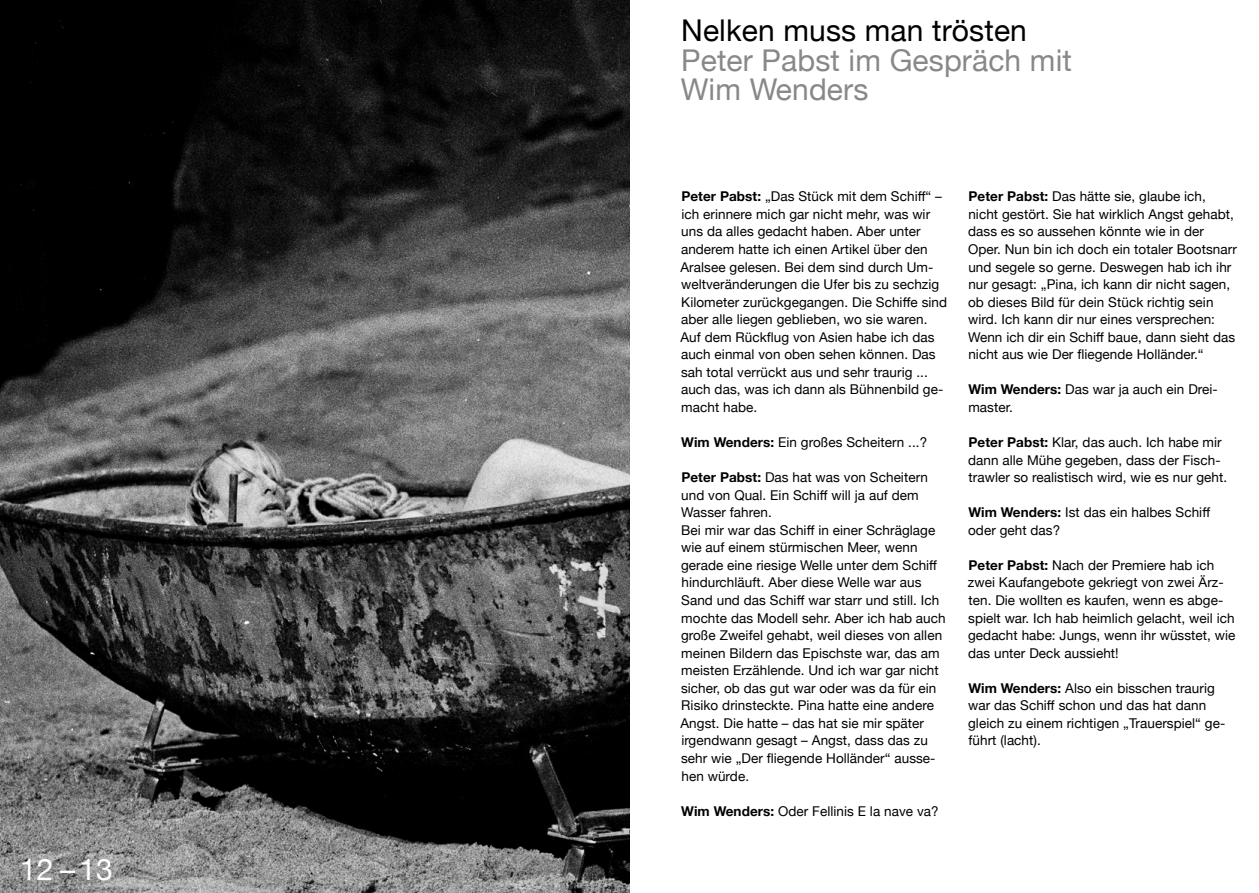
<style>
.page{position:relative;width:1259px;height:893px;background:#fff}
.page>*{position:absolute;margin:0;border:0;box-sizing:border-box;transform-origin:0 0}
.t1{font:30px/29.2px "Helvetica Neue";letter-spacing:.005em;color:#87888a}
.t2{font:30px "Helvetica Neue";letter-spacing:.005em;color:#000}
.t3{font:30px "Helvetica Neue";color:#fff}
.t4{font:13.5px/17.5px "Helvetica Neue";letter-spacing:.005em;color:#000}
.s1{font-weight:700}
</style>
<div class="page">
<img style="left:0;top:0;width:629px;height:893px">
<h1 class="t3" style="left:20px;top:848px;width:94px">12 –13</h1>
<h1 class="t2" style="left:681px;top:9px;width:347px">Nelken muss man trösten</h1>
<h1 class="t1" style="left:680px;top:47px;width:393px">Peter Pabst im Gespräch mit<br>Wim Wenders</h1>
<p class="t4" style="left:680px;top:189px;width:268px"><span class="s1">Peter Pabst:</span> „Das Stück mit dem Schiff“ – ich erinnere mich gar nicht mehr, was wir uns da alles gedacht haben. Aber unter anderem hatte ich einen Artikel über den Aralsee gelesen. Bei dem sind durch Um&shy;weltveränderungen die Ufer bis zu sechzig Kilometer zurückgegangen. Die Schiffe sind aber alle liegen geblieben, wo sie waren.<br>Auf dem Rückflug von Asien habe ich das auch einmal von oben sehen können. Das sah total verrückt aus und sehr traurig ... auch das, was ich dann als Bühnenbild ge&shy;macht habe.</p>
<p class="t4" style="left:681px;top:434px;width:247px"><span class="s1">Wim Wenders:</span> Ein großes Scheitern ...?</p>
<p class="t4" style="left:680px;top:469px;width:267px"><span class="s1">Peter Pabst:</span> Das hat was von Scheitern und von Qual. Ein Schiff will ja auf dem Wasser fahren.<br>Bei mir war das Schiff in einer Schräglage wie auf einem stürmischen Meer, wenn gerade eine riesige Welle unter dem Schiff hindurchläuft. Aber diese Welle war aus Sand und das Schiff war starr und still. Ich mochte das Modell sehr. Aber ich hab auch große Zweifel gehabt, weil dieses von allen meinen Bildern das Epischste war, das am meisten Erzählende. Und ich war gar nicht sicher, ob das gut war oder was da für ein Risiko drinsteckte. Pina hatte eine andere Angst. Die hatte – das hat sie mir später irgendwann gesagt – Angst, dass das zu sehr wie „Der fliegende Holländer“ ausse&shy;hen würde.</p>
<p class="t4" style="left:681px;top:803px;width:259px"><span class="s1">Wim Wenders:</span> Oder Fellinis E la nave va?</p>
<p class="t4" style="left:968px;top:189px;width:270px"><span class="s1">Peter Pabst:</span> Das hätte sie, glaube ich, nicht gestört. Sie hat wirklich Angst gehabt, dass es so aussehen könnte wie in der Oper. Nun bin ich doch ein totaler Bootsnarr und segele so gerne. Deswegen hab ich ihr nur gesagt: „Pina, ich kann dir nicht sagen, ob dieses Bild für dein Stück richtig sein wird. Ich kann dir nur eines versprechen:<br>Wenn ich dir ein Schiff baue, dann sieht das nicht aus wie Der fliegende Holländer.“</p>
<p class="t4" style="left:968px;top:382px;width:251px"><span class="s1">Wim Wenders:</span> Das war ja auch ein Drei&shy;master.</p>
<p class="t4" style="left:968px;top:434px;width:261px"><span class="s1">Peter Pabst:</span> Klar, das auch. Ich habe mir dann alle Mühe gegeben, dass der Fisch&shy;trawler so realistisch wird, wie es nur geht.</p>
<p class="t4" style="left:968px;top:504px;width:243px"><span class="s1">Wim Wenders:</span> Ist das ein halbes Schiff oder geht das?</p>
<p class="t4" style="left:968px;top:557px;width:269px"><span class="s1">Peter Pabst:</span> Nach der Premiere hab ich zwei Kaufangebote gekriegt von zwei Ärz&shy;ten. Die wollten es kaufen, wenn es abge&shy;spielt war. Ich hab heimlich gelacht, weil ich gedacht habe: Jungs, wenn ihr wüsstet, wie das unter Deck aussieht!</p>
<p class="t4" style="left:968px;top:680px;width:259px"><span class="s1">Wim Wenders:</span> Also ein bisschen traurig war das Schiff schon und das hat dann gleich zu einem richtigen „Trauerspiel“ ge&shy;führt (lacht).</p>
</div>
